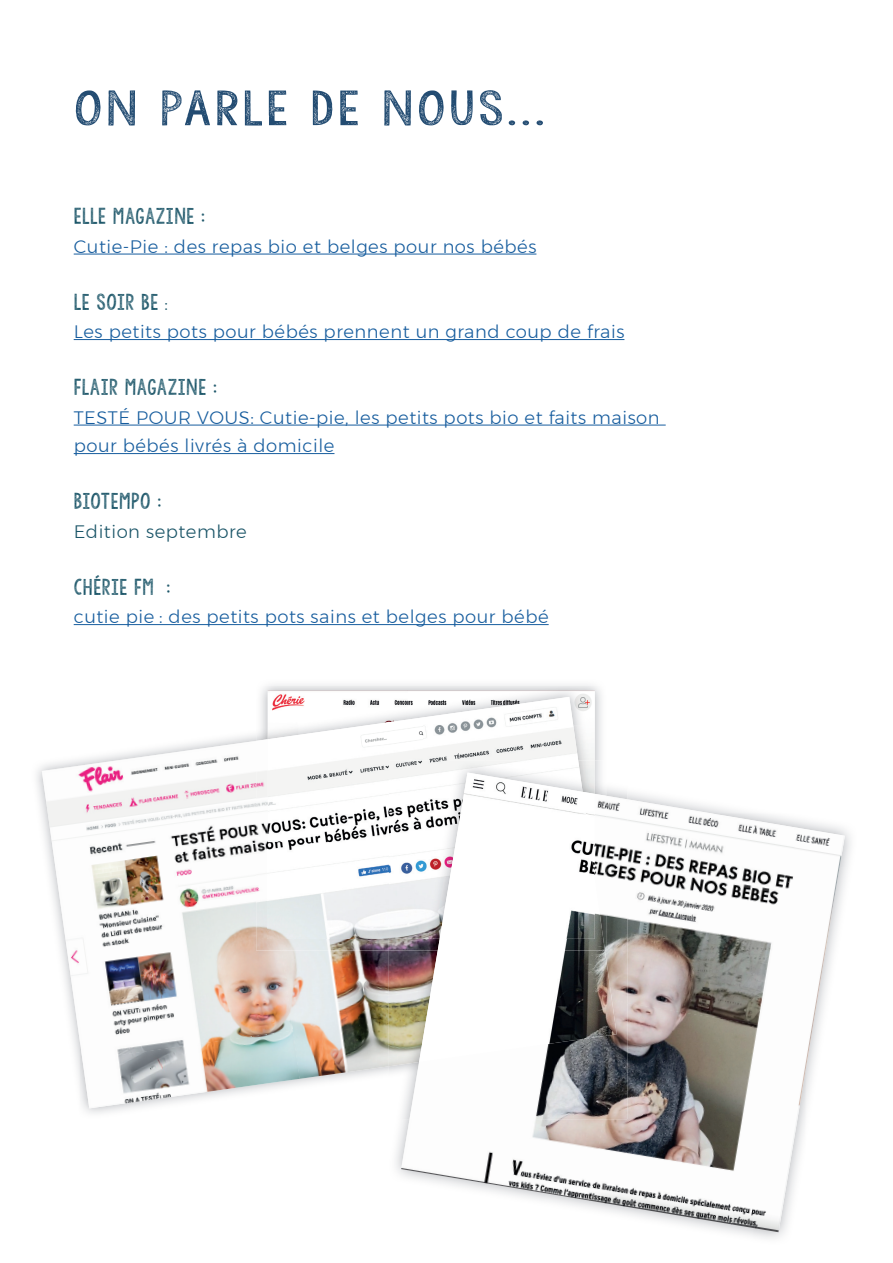
<style>
.page{position:relative;width:893px;height:1263px;background:#fff}
.page>*{position:absolute;margin:0;border:0;box-sizing:border-box;transform-origin:0 0}
.t1{font:39px "KG Allof Me";letter-spacing:.055em;color:#234c72;scale:1.29 1}
.t2{font:300 18px/28.5px "Montserrat";letter-spacing:.03em;color:#175d9e}
.t3{font:18px "KG Allof Me";letter-spacing:.03em;color:#1b5568}
.t4{font:300 18px "Montserrat";letter-spacing:.03em;color:#1b5568}
.s1{font-family:"Montserrat";font-weight:300}
</style>
<div class="page">
<hr style="left:74px;top:254px;width:462px;height:1px;background:#175d9e">
<hr style="left:74px;top:339px;width:550px;height:1px;background:#175d9e">
<hr style="left:74px;top:425px;width:592px;height:1px;background:#175d9e">
<hr style="left:74px;top:453px;width:260px;height:1px;background:#175d9e">
<hr style="left:74px;top:624px;width:475px;height:1px;background:#175d9e">
<img style="left:256px;top:686px;width:346px;height:74px">
<img style="left:329px;top:1079px;width:11px;height:2px">
<img style="left:268px;top:691px;width:140px;height:26px">
<img style="left:408px;top:691px;width:187px;height:34px">
<img style="left:578px;top:725px;width:17px;height:35px">
<img style="left:42px;top:741px;width:214px;height:175px">
<img style="left:252px;top:741px;width:4px;height:30px">
<img style="left:62px;top:888px;width:219px;height:172px">
<img style="left:281px;top:950px;width:108px;height:129px">
<img style="left:82px;top:1030px;width:218px;height:78px">
<img style="left:256px;top:739px;width:133px;height:211px">
<img style="left:268px;top:842px;width:121px;height:97px">
<img style="left:268px;top:717px;width:155px;height:125px">
<img style="left:423px;top:697px;width:155px;height:63px">
<img style="left:754px;top:1232px;width:30px;height:7px">
<img style="left:389px;top:950px;width:30px;height:116px">
<img style="left:389px;top:939px;width:49px;height:11px">
<img style="left:389px;top:760px;width:97px;height:179px">
<img style="left:486px;top:760px;width:97px;height:12px">
<img style="left:627px;top:799px;width:171px;height:204px">
<img style="left:731px;top:828px;width:114px;height:404px">
<img style="left:590px;top:1003px;width:175px;height:221px">
<img style="left:401px;top:1119px;width:203px;height:82px">
<img style="left:606px;top:796px;width:21px;height:152px">
<img style="left:587px;top:948px;width:40px;height:171px">
<img style="left:535px;top:1062px;width:52px;height:57px">
<img style="left:409px;top:1046px;width:11px;height:73px">
<img style="left:595px;top:794px;width:11px;height:156px">
<img style="left:586px;top:792px;width:9px;height:22px">
<img style="left:419px;top:950px;width:198px;height:112px">
<img style="left:438px;top:878px;width:167px;height:72px">
<img style="left:440px;top:814px;width:155px;height:125px">
<img style="left:460px;top:772px;width:126px;height:42px">
<h1 class="t1" style="left:74px;top:82px;width:367px">ON PARLE DE NOUS...</h1>
<p class="t3" style="left:74px;top:204px;width:133px">ELLE MAGAZINE :</p>
<p class="t2" style="left:74px;top:232px;width:464px">Cutie-Pie : des repas bio et belges pour nos bébés</p>
<p class="t3" style="left:74px;top:290px;width:96px">LE SOIR BE <span class="s1">:</span></p>
<p class="t2" style="left:74px;top:317px;width:552px">Les petits pots pour bébés prennent un grand coup de frais</p>
<p class="t3" style="left:74px;top:375px;width:145px">FLAIR MAGAZINE :</p>
<p class="t2" style="left:74px;top:403px;width:587px">TESTÉ POUR VOUS: Cutie-pie, les petits pots bio et faits maison pour bébés livrés à domicile</p>
<p class="t3" style="left:74px;top:489px;width:89px">BIOTEMPO :</p>
<p class="t4" style="left:74px;top:518px;width:175px">Edition septembre</p>
<p class="t3" style="left:74px;top:575px;width:98px">CHÉRIE FM :</p>
<p class="t2" style="left:74px;top:602px;width:476px">cutie pie : des petits pots sains et belges pour bébé</p>
</div>
